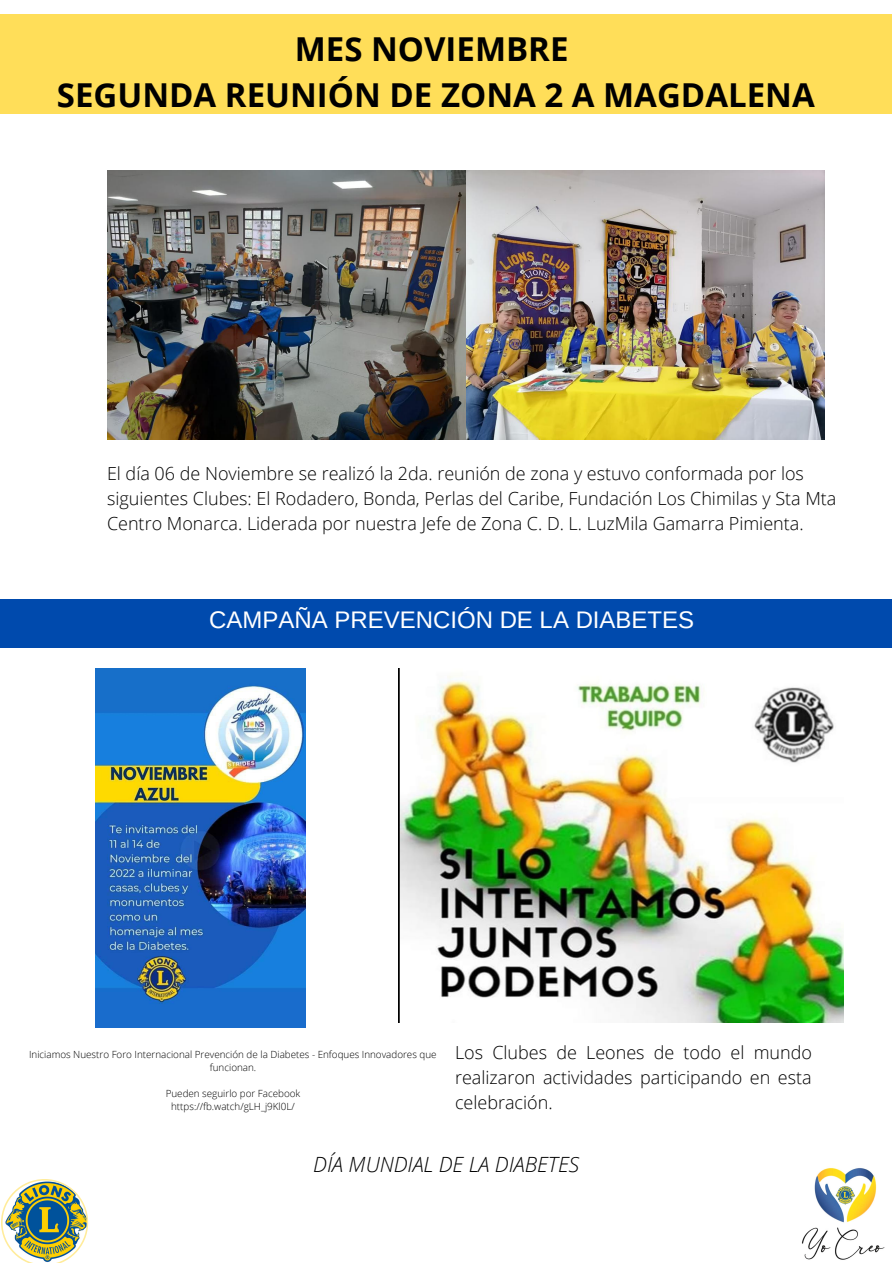
<style>
.page{position:relative;width:893px;height:1264px;background:#fff}
.page>*{position:absolute;margin:0;border:0;box-sizing:border-box;transform-origin:0 0}
.t1{font:700 33px/46px "Open Sans";color:#000;text-align:center}
.t2{font:24px "Arimo";color:#fff}
.t3{font:italic 300 21px "Open Sans";color:#000}
.t4{font:300 18px/24.8px "Open Sans";color:#000;text-align:justify}
.t5{font:300 9.9px/13.2px "Open Sans";color:#000;text-align:center}
</style>
<div class="page">
<img style="left:802px;top:1168px;width:83px;height:92px">
<svg style="left:1px;top:1179px;width:87px;height:83px"></svg>
<div style="left:0;top:14px;width:891px;height:99px;background:#ffde59"></div>
<img style="left:96px;top:668px;width:210px;height:359px">
<div style="left:0;top:599px;width:891px;height:48px;background:#004aad"></div>
<img style="left:399px;top:668px;width:444px;height:354px">
<img style="left:107px;top:170px;width:717px;height:269px">
<h1 class="t1" style="left:57px;top:25px;width:759px">MES NOVIEMBRE<br>SEGUNDA REUNIÓN DE ZONA 2 A MAGDALENA</h1>
<p class="t4" style="left:107px;top:461px;width:731px;text-align:left">El día 06 de Noviembre se realizó la 2da. reunión de zona y estuvo conformada por los siguientes Clubes: El Rodadero, Bonda, Perlas del Caribe, Fundación Los Chimilas y Sta Mta<br>Centro Monarca. Liderada por nuestra Jefe de Zona C. D. L. LuzMila Gamarra Pimienta.</p>
<h2 class="t2" style="left:209px;top:606px;width:486px">CAMPAÑA PREVENCIÓN DE LA DIABETES</h2>
<p class="t5" style="left:29px;top:1047px;width:409px">Iniciamos Nuestro Foro Internacional Prevención de la Diabetes - Enfoques Innovadores que funcionan.</p>
<p class="t5" style="left:166px;top:1086px;width:136px">Pueden seguirlo por Facebook https://fb.watch/gLH_j9Kl0L/</p>
<p class="t4" style="left:455px;top:1039px;width:358px">Los Clubes de Leones de todo el mundo realizaron actividades participando en esta celebración.</p>
<p class="t3" style="left:313px;top:1149px;width:267px">DÍA MUNDIAL DE LA DIABETES</p>
</div>
